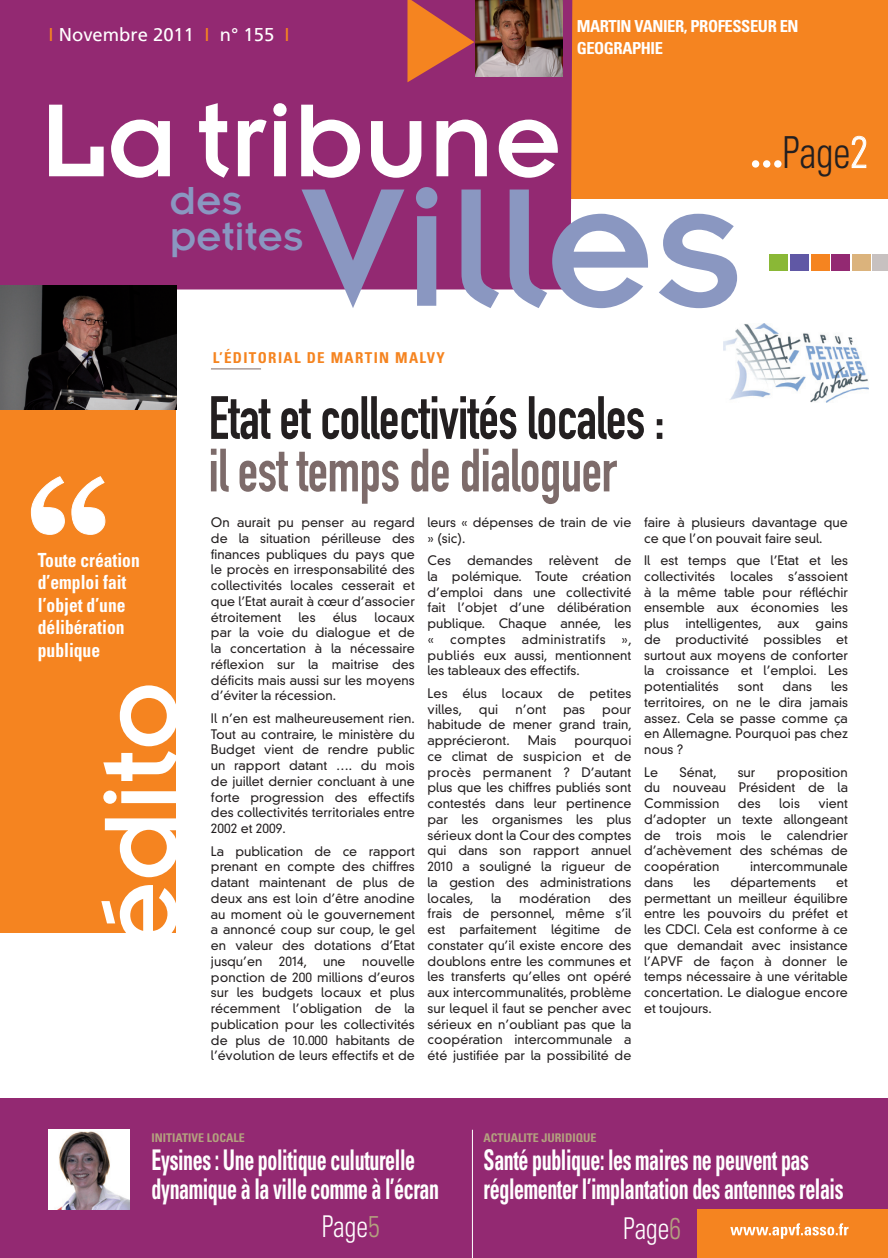
<style>
.page{position:relative;width:888px;height:1258px;background:#fff}
.page>*{position:absolute;margin:0;border:0;box-sizing:border-box;transform-origin:0 0}
.t1{font:185.1px "Insignia LT Std";color:#8a97c1}
.t2{font:700 168.15px "Georgia";color:#fff}
.t3{font:114px "Insignia LT Std";color:#fff}
.t4{font:60px "DIN Engschrift Std";letter-spacing:-.01em;color:#231f20;scale:.92 1}
.t5{font:60px "DIN Engschrift Std";letter-spacing:-.01em;color:#7d6b6a;scale:.92 1}
.t6{font:300 condensed 44.1px "Univers LT Std";color:#231f20;scale:.87 1}
.t7{font:43.05px/36px "Insignia LT Std";color:#8a97c1}
.t8{font:300 condensed 30px "Univers LT Std";color:#fff;scale:.87 1}
.t9{font:700 condensed 28.5px/28.8px "Univers LT Std";letter-spacing:-.02em;color:#fff;scale:.7 1}
.t10{font:700 condensed 19.5px/22.5px "Univers LT Std";color:#fff;scale:.9 1}
.t11{font:18.45px "Frutiger LT";color:#fff}
.t12{font:700 condensed 16.5px/22.5px "Univers LT Std";letter-spacing:-.025em;color:#fff}
.t13{font:700 condensed 15px "Univers LT Std";letter-spacing:.09em;color:#f58420}
.t14{font:300 12.75px/15.8px "DIN Neuzeit Grotesk Std";color:#231f20;text-align:justify}
.t15{font:300 12.75px "DIN Neuzeit Grotesk Std";letter-spacing:.03em;color:#231f20}
.t16{font:700 condensed 12px "Univers LT Std";color:#b3a17f}
.s1{color:#f58420}
.s2{color:#fff}
.s3{color:#b3a17f}
</style>
<div class="page">
<div style="left:0;top:265px;width:176px;height:668px;background:#f58420"></div>
<div style="left:0;top:0;width:888px;height:198px;background:#f58420"></div>
<div style="left:0;top:0;width:572px;height:289px;background:#932972"></div>
<div style="left:0;top:1098px;width:888px;height:160px;background:#932972"></div>
<svg style="left:407px;top:0;width:67px;height:82px"></svg>
<hr style="left:211px;top:368px;width:50px;height:1px;background:#7d6b6a">
<svg style="left:31px;top:476px;width:75px;height:59px"></svg>
<svg style="left:851px;top:136px;width:15px;height:32px"></svg>
<div style="left:752px;top:160px;width:7px;height:8px;background:#fff;border-radius:50%"></div>
<div style="left:763px;top:160px;width:7px;height:8px;background:#fff;border-radius:50%"></div>
<div style="left:774px;top:160px;width:7px;height:8px;background:#fff;border-radius:50%"></div>
<div style="left:872px;top:254px;width:16px;height:17px;background:#c7c1c0"></div>
<div style="left:852px;top:254px;width:18px;height:17px;background:#dbb37c"></div>
<div style="left:831px;top:254px;width:19px;height:17px;background:#932972"></div>
<div style="left:811px;top:254px;width:18px;height:17px;background:#f58420"></div>
<div style="left:790px;top:254px;width:19px;height:17px;background:#6058a5"></div>
<div style="left:770px;top:254px;width:18px;height:17px;background:#8ab836"></div>
<img style="left:475px;top:0;width:87px;height:76px">
<div style="left:697px;top:1209px;width:191px;height:49px;background:#f58420"></div>
<svg style="left:730px;top:1223px;width:118px;height:16px"></svg>
<img style="left:723px;top:323px;width:145px;height:80px">
<hr style="left:472px;top:1130px;width:1px;height:128px;background:#fff">
<img style="left:49px;top:1129px;width:81px;height:80px">
<img style="left:0;top:286px;width:176px;height:123px">
<h3 class="t11" style="left:49px;top:23px;width:243px"><span class="s1">I</span> Novembre 2011 <span class="s1">I</span> n° 155 <span class="s1">I</span></h3>
<p class="t12" style="left:577px;top:15px;width:223px">MARTIN VANIER, PROFESSEUR EN<br>GEOGRAPHIE</p>
<h3 class="t3" style="left:40px;top:82px;width:524px">La tribune</h3>
<h3 class="t7" style="left:170px;top:182px;width:135px">des petites</h3>
<h1 class="t1" style="left:301px;top:153px;width:441px">Villes</h1>
<p class="t13" style="left:213px;top:348px;width:233px">L’ÉDITORIAL DE MARTIN MALVY</p>
<h3 class="t6" style="left:782px;top:126px;width:99px">Page<span class="s2">2</span></h3>
<h2 class="t2" style="left:25px;top:436px;width:89px">“</h2>
<h3 class="t10" style="left:38px;top:548px;width:115px">Toute création d’emploi fait l’objet d’une délibération publique</h3>
<h3 class="t3" style="left:82px;top:948px;width:268px;rotate:-90deg">édito</h3>
<h3 class="t4" style="left:209px;top:383px;width:497px">Etat et collectivités locales :</h3>
<h3 class="t5" style="left:209px;top:435px;width:445px">il est temps de dialoguer</h3>
<p class="t14" style="left:211px;top:515px;width:205px">On aurait pu penser au regard de la situation périlleuse des finances publiques du pays que le procès en irresponsabilité des collectivités locales cesserait et que l’Etat aurait à cœur d’associer étroitement</p>
<p class="t14" style="left:211px;top:609px;width:205px;text-indent:163px">locaux par la voie du dialogue et de la concertation à la nécessaire réflexion sur la maitrise des déficits mais aussi sur les moyens d’éviter la récession.</p>
<p class="t14" style="left:211px;top:710px;width:205px">Il n’en est malheureusement rien.<br>Tout au contraire, le ministère du Budget vient de rendre public un rapport datant …. du mois de juillet dernier concluant à une forte progression des effectifs des collectivités territoriales entre 2002 et 2009.</p>
<p class="t14" style="left:211px;top:843px;width:205px">La publication de ce rapport prenant en compte des chiffres datant maintenant de plus de deux ans est loin d’être anodine au moment où le gouvernement a annoncé coup sur coup, le gel en valeur des dotations d’Etat jusqu’en</p>
<p class="t14" style="left:299px;top:609px;width:18px">les</p>
<p class="t14" style="left:333px;top:609px;width:26px">élus</p>
<p class="t14" style="left:211px;top:953px;width:205px;text-indent:151px">nouvelle ponction de 200 millions d’euros sur les budgets locaux et plus récemment l’obligation de la publication pour les collectivités de plus de 10.000 habitants de l’évolution de leurs effectifs et de</p>
<p class="t14" style="left:279px;top:953px;width:68px">2014, une</p>
<p class="t14" style="left:428px;top:514px;width:205px">leurs « dépenses de train de vie » (sic).</p>
<p class="t14" style="left:428px;top:553px;width:25px">Ces</p>
<p class="t14" style="left:467px;top:553px;width:67px">demandes</p>
<p class="t14" style="left:549px;top:553px;width:51px">relèvent</p>
<p class="t14" style="left:428px;top:553px;width:205px;text-indent:187px">de la polémique. Toute création d’emploi dans une collectivité fait l’objet d’une délibération publique. Chaque année, les «</p>
<p class="t15" style="left:450px;top:632px;width:57px">comptes</p>
<p class="t15" style="left:522px;top:632px;width:85px">administratifs</p>
<p class="t14" style="left:428px;top:631px;width:206px;text-indent:194px">», publiés eux aussi, mentionnent les tableaux des effectifs.</p>
<p class="t14" style="left:428px;top:685px;width:205px">Les élus locaux de petites villes,</p>
<p class="t14" style="left:479px;top:701px;width:21px">qui</p>
<p class="t14" style="left:515px;top:701px;width:32px">n’ont</p>
<p class="t14" style="left:563px;top:701px;width:23px">pas</p>
<p class="t14" style="left:428px;top:701px;width:206px;text-indent:175px">pour habitude de mener grand train, apprécieront.</p>
<p class="t14" style="left:528px;top:733px;width:30px">Mais</p>
<p class="t14" style="left:428px;top:733px;width:205px;text-indent:147px">pourquoi ce climat de suspicion et de procès permanent ? D’autant plus que les chiffres publiés sont contestés dans leur pertinence par les organismes les plus sérieux dont la Cour des comptes qui dans son rapport annuel 2010 a souligné la rigueur de la gestion des administrations locales,</p>
<p class="t14" style="left:428px;top:890px;width:205px;text-indent:181px">des frais de personnel, même s’il est parfaitement légitime de constater qu’il existe encore des doublons entre les communes et les transferts qu’elles ont opéré aux intercommunalités, problème sur lequel il faut se pencher avec sérieux en n’oubliant pas que la coopération intercommunale a été justifiée par la possibilité de</p>
<p class="t14" style="left:491px;top:890px;width:12px">la</p>
<p class="t14" style="left:519px;top:890px;width:73px">modération</p>
<p class="t14" style="left:644px;top:514px;width:205px">faire à plusieurs davantage que ce que l’on pouvait faire seul.</p>
<p class="t14" style="left:644px;top:553px;width:205px">Il est temps que l’Etat et les collectivités locales s’assoient à la même table pour réfléchir ensemble aux économies les plus</p>
<p class="t14" style="left:685px;top:616px;width:116px">intelligentes, aux</p>
<p class="t14" style="left:644px;top:616px;width:205px;text-indent:171px">gains de productivité possibles et surtout aux moyens de conforter la croissance et l’emploi. Les potentialités</p>
<p class="t14" style="left:644px;top:679px;width:205px;text-indent:187px">les territoires, on ne le dira jamais assez. Cela se passe comme ça en Allemagne. Pourquoi pas chez nous ?</p>
<p class="t14" style="left:644px;top:764px;width:15px">Le</p>
<p class="t14" style="left:680px;top:764px;width:39px">Sénat,</p>
<p class="t14" style="left:738px;top:764px;width:19px">sur</p>
<p class="t14" style="left:738px;top:679px;width:27px">sont</p>
<p class="t14" style="left:783px;top:679px;width:31px">dans</p>
<p class="t14" style="left:644px;top:764px;width:205px;text-indent:133px">proposition du nouveau Président de la Commission</p>
<p class="t14" style="left:738px;top:796px;width:24px">des</p>
<p class="t14" style="left:779px;top:796px;width:22px">lois</p>
<p class="t14" style="left:644px;top:796px;width:205px;text-indent:174px">vient d’adopter un texte allongeant de trois mois le calendrier d’achèvement des schémas de coopération</p>
<p class="t14" style="left:750px;top:859px;width:99px">intercommunale</p>
<p class="t14" style="left:644px;top:874px;width:31px">dans</p>
<p class="t14" style="left:693px;top:874px;width:18px">les</p>
<p class="t14" style="left:730px;top:874px;width:87px">départements</p>
<p class="t14" style="left:644px;top:874px;width:205px;text-indent:192px">et permettant un meilleur équilibre entre les pouvoirs du préfet et les CDCI. Cela est conforme à ce que demandait avec insistance l’APVF de façon à donner le temps nécessaire à une véritable concertation. Le dialogue encore et toujours.</p>
<p class="t16" style="left:152px;top:1130px;width:95px">INITIATIVE LOCALE</p>
<h3 class="t9" style="left:152px;top:1145px;width:412px">Eysines : Une politique culuturelle dynamique à la ville comme à l’écran</h3>
<h3 class="t8" style="left:322px;top:1208px;width:68px">Page<span class="s3">5</span></h3>
<p class="t16" style="left:484px;top:1130px;width:114px">ACTUALITE JURIDIQUE</p>
<h3 class="t9" style="left:484px;top:1146px;width:516px">Santé publique: les maires ne peuvent pas réglementer l’implantation des antennes relais</h3>
<h3 class="t8" style="left:623px;top:1210px;width:68px">Page<span class="s3">6</span></h3>
</div>
